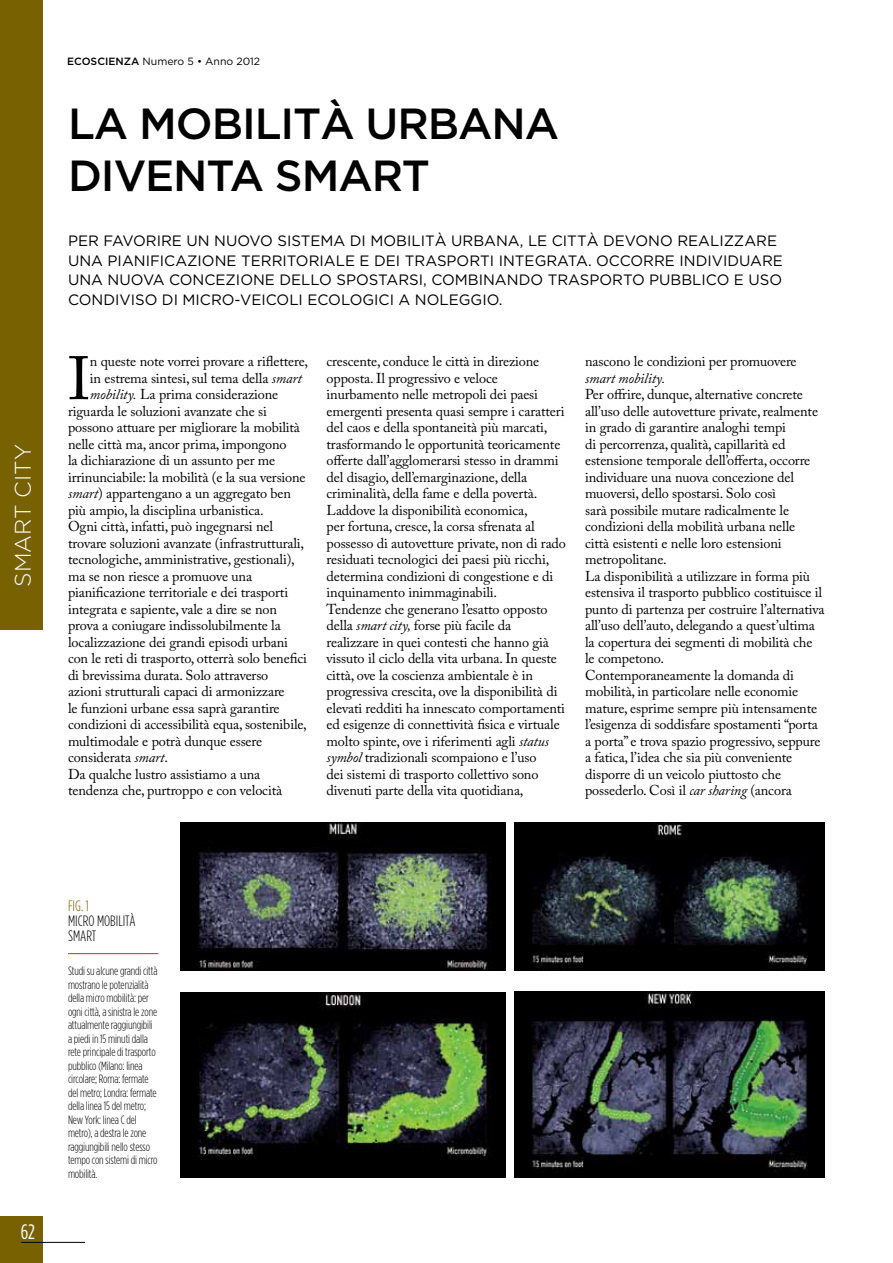
<style>
.page{position:relative;width:893px;height:1263px;background:#fff}
.page>*{position:absolute;margin:0;border:0;box-sizing:border-box;transform-origin:0 0}
.t1{font:60.6px "Adobe Caslon Pro";color:#000}
.t2{font:500 43.5px/52.5px "Gotham HTF";letter-spacing:-.025em;color:#000}
.t3{font:300 22.5px "Gotham HTF";color:#fff}
.t4{font:21px "Gotham Condensed";color:#fff}
.t5{font:15px/19.5px "Gotham HTF";color:#000}
.t6{font:300 condensed 15px/15px "Gotham HTF";color:#000}
.t7{font:300 condensed 15px "Gotham HTF";color:#776100}
.t8{font:14.25px/16.5px "Adobe Caslon Pro";letter-spacing:-.01em;color:#000}
.t9{font:italic 14.25px "Adobe Caslon Pro";letter-spacing:-.01em;color:#000}
.t10{font:300 condensed 12px/13.5px "Gotham HTF";letter-spacing:-.01em;color:#000}
.t11{font:10.5px "Gotham";color:#000}
.s1{font-weight:500}
.s2{font-style:italic}
</style>
<div class="page">
<div style="left:0;top:1216px;width:43px;height:47px;background:#776100"></div>
<hr style="left:21px;top:1242px;width:64px;height:1px;background:#000">
<div style="left:0;top:0;width:43px;height:629px;background:#776100"></div>
<img style="left:181px;top:823px;width:325px;height:147px">
<img style="left:515px;top:823px;width:310px;height:147px">
<img style="left:181px;top:993px;width:325px;height:185px">
<img style="left:515px;top:991px;width:310px;height:187px">
<hr style="left:68px;top:953px;width:90px;height:1px;background:#776100">
<h3 class="t3" style="left:11px;top:587px;width:144px;rotate:-90deg">smart city</h3>
<p class="t11" style="left:67px;top:55px;width:195px"><span class="s1">ECOSCIENZA</span> Numero 5 • Anno 2012</p>
<h2 class="t2" style="left:68px;top:96px;width:492px">LA MOBILITÀ URBANA<br>DIVENTA SMART</h2>
<p class="t5" style="left:68px;top:231px;width:714px">PER FAVORIRE UN NUOVO SISTEMA DI MOBILITÀ URBANA, LE CITTÀ DEVONO REALIZZARE<br>UNA PIANIFICAZIONE TERRITORIALE E DEI TRASPORTI INTEGRATA. OCCORRE INDIVIDUARE<br>UNA NUOVA CONCEZIONE DELL</p>
<p class="t5" style="left:68px;top:270px;width:716px;text-indent:251px">O SPOSTARSI, COMBINANDO TRASPORTO PUBBLICO E USO<br>CONDIVISO DI MICRO-VEICOLI ECOLOGICI A NOLEGGIO.</p>
<h1 class="t1" style="left:68px;top:343px;width:24px">I</h1>
<p class="t8" style="left:90px;top:353px;width:220px">n queste note vorrei provare a riflettere,</p>
<p class="t8" style="left:90px;top:369px;width:213px">in estrema sintesi, sul tema della <span class="s2">smart</span></p>
<p class="t8" style="left:90px;top:386px;width:190px"><span class="s2">mobility.</span> La prima considerazione</p>
<p class="t8" style="left:68px;top:402px;width:200px">riguarda le soluzioni avanzate che si</p>
<p class="t8" style="left:68px;top:419px;width:233px">possono attuare per migliorare la mobilità</p>
<p class="t8" style="left:68px;top:435px;width:220px">nelle città ma, ancor prima, impongono</p>
<p class="t8" style="left:68px;top:452px;width:209px">la dichiarazione di un assunto per me</p>
<p class="t8" style="left:68px;top:468px;width:239px">irrinunciabile: la mobilità (e la sua versione</p>
<p class="t8" style="left:68px;top:485px;width:225px"><span class="s2">smart</span>) appartengano a un aggregato ben</p>
<p class="t8" style="left:68px;top:501px;width:197px">più ampio, la disciplina urbanistica.</p>
<p class="t8" style="left:68px;top:518px;width:207px">Ogni città, infatti, può ingegnarsi nel</p>
<p class="t8" style="left:68px;top:534px;width:238px">trovare soluzioni avanzate (infrastrutturali,</p>
<p class="t8" style="left:68px;top:551px;width:228px">tecnologiche, amministrative, gestionali),</p>
<p class="t8" style="left:68px;top:567px;width:186px">ma se non riesce a promuove una</p>
<p class="t8" style="left:68px;top:584px;width:222px">pianificazione territoriale e dei trasporti</p>
<p class="t8" style="left:68px;top:600px;width:210px">integrata e sapiente, vale a dire se non</p>
<p class="t8" style="left:68px;top:617px;width:214px">prova a coniugare indissolubilmente la</p>
<p class="t8" style="left:68px;top:633px;width:221px">localizzazione dei grandi episodi urbani</p>
<p class="t8" style="left:68px;top:650px;width:240px">con le reti di trasporto, otterrà solo benefici</p>
<p class="t8" style="left:68px;top:666px;width:202px">di brevissima durata. Solo attraverso</p>
<p class="t8" style="left:68px;top:683px;width:218px">azioni strutturali capaci di armonizzare</p>
<p class="t8" style="left:68px;top:699px;width:213px">le funzioni urbane essa saprà garantire</p>
<p class="t8" style="left:68px;top:716px;width:240px">condizioni di accessibilità equa, sostenibile,</p>
<p class="t8" style="left:68px;top:732px;width:196px">multimodale e potrà dunque essere</p>
<p class="t8" style="left:68px;top:749px;width:102px">considerata <span class="s2">smart</span>.</p>
<p class="t8" style="left:68px;top:765px;width:194px">Da qualche lustro assistiamo a una</p>
<p class="t8" style="left:68px;top:782px;width:216px">tendenza che, purtroppo e con velocità</p>
<p class="t8" style="left:327px;top:353px;width:241px">crescente, conduce le città in direzione opposta. Il progressivo e veloce inurbamento nelle metropoli dei paesi emergenti presenta quasi sempre i caratteri del caos e della spontaneità più marcati, trasformando le opportunità teoricamente offerte dall’agglomerarsi stesso in drammi del disagio, dell’emarginazione, della criminalità, della fame e della povertà.<br>Laddove la disponibilità economica,<br>per fortuna, cresce, la corsa sfrenata al possesso di autovetture private, non di rado residuati tecnologici dei paesi più ricchi, determina condizioni di congestione e di inquinamento inimmaginabili.<br>Tendenze che generano l’esatto opposto della <span class="s2">smart city,</span> forse più facile da realizzare in quei contesti che hanno già vissuto il ciclo della vita urbana. In queste città, ove la coscienza ambientale è in progressiva crescita, ove la disponibilità di elevati redditi ha innescato comportamenti ed esigenze di connettività fisica e virtuale molto spinte, ove i riferimenti agli <span class="s2">status symbol</span> tradizionali scompaiono e l’uso<br>dei sistemi di trasporto collettivo sono divenuti parte della vita quotidiana,</p>
<p class="t8" style="left:585px;top:353px;width:213px">nascono le condizioni per promuovere</p>
<p class="t9" style="left:585px;top:369px;width:82px">smart mobility.</p>
<p class="t8" style="left:585px;top:386px;width:241px">Per offrire, dunque, alternative concrete all’uso delle autovetture private, realmente in grado di garantire analoghi tempi<br>di percorrenza, qualità, capillarità ed estensione temporale dell’offerta, occorre individuare una nuova concezione del muoversi, dello spostarsi. Solo così<br>sarà possibile mutare radicalmente le condizioni della mobilità urbana nelle<br>città esistenti e nelle loro estensioni metropolitane.<br>La disponibilità a utilizzare in forma più estensiva il trasporto pubblico costituisce il punto di partenza per costruire l’alternativa all’uso dell’auto, delegando a quest’ultima la copertura dei segmenti di mobilità che le competono.<br>Contemporaneamente la domanda di mobilità, in particolare nelle economie mature, esprime sempre più intensamente l’esigenza di soddisfare spostamenti “porta a porta” e trova spazio progressivo, seppure a fatica, l’idea che sia più conveniente disporre di un veicolo piuttosto che possederlo. Così il <span class="s2">car sharing</span> (ancora</p>
<h3 class="t4" style="left:21px;top:1221px;width:16px">62</h3>
<p class="t7" style="left:68px;top:897px;width:22px">FIG. 1</p>
<p class="t6" style="left:68px;top:913px;width:69px">Micro mobilità smart</p>
<p class="t10" style="left:68px;top:964px;width:91px">Studi su alcune grandi città mostrano le potenzialità della micro mobilità: per ogni città, a sinistra le zone attualmente raggiungibili a piedi in 15 minuti dalla rete principale di trasporto pubblico (Milano: linea circolare; Roma: fermate del metro; Londra: fermate della linea 15 del metro;<br>New York: linea C del metro), a destra le zone raggiungibili nello stesso tempo con sistemi di micro mobilità.</p>
</div>
